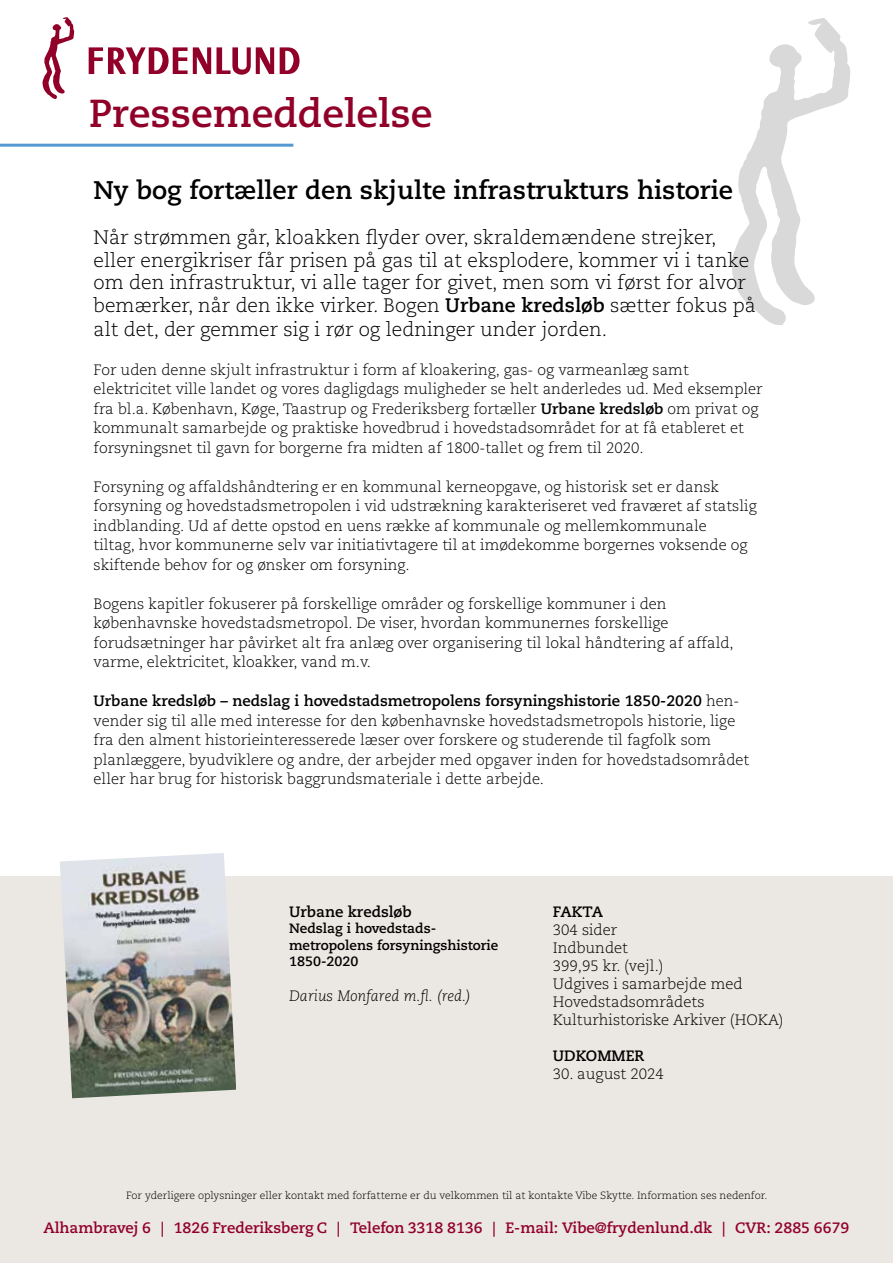
<style>
.page{position:relative;width:893px;height:1263px;background:#fff}
.page>*{position:absolute;margin:0;border:0;box-sizing:border-box;transform-origin:0 0}
.t1{font:700 39px "Caecilia LT Std";color:#910028}
.t2{font:700 25.5px "Caecilia LT Std";color:#000}
.t3{font:300 19.5px/23px "Caecilia LT Std";color:#000}
.t4{font:300 15px/19.5px "Caecilia LT Std";color:#000}
.t5{font:700 15px "Caecilia LT Std";color:#910028}
.t6{font:700 15px "Caecilia LT Std";color:#000}
.t7{font:italic 300 15px "Caecilia LT Std";color:#000}
.t8{font:700 13.5px/16.5px "Caecilia LT Std";color:#000}
.t9{font:300 10.5px "Caecilia LT Std";color:#000}
.s1{font-weight:700}
</style>
<div class="page">
<svg style="left:731px;top:18px;width:119px;height:307px"></svg>
<hr style="left:0;top:144px;width:293px;height:3px;background:#5698d2">
<div style="left:0;top:876px;width:893px;height:387px;background:#ebe7e2"></div>
<svg style="left:43px;top:17px;width:32px;height:82px"></svg>
<svg style="left:89px;top:47px;width:122px;height:27px"></svg>
<svg style="left:217px;top:47px;width:57px;height:28px"></svg>
<svg style="left:280px;top:47px;width:20px;height:27px"></svg>
<img style="left:60px;top:853px;width:176px;height:245px">
<h1 class="t1" style="left:89px;top:91px;width:345px">Pressemeddelelse</h1>
<h2 class="t2" style="left:94px;top:175px;width:641px">Ny bog fortæller den skjulte infrastrukturs historie</h2>
<p class="t3" style="left:94px;top:227px;width:664px">Når strømmen går, kloakken flyder over, skraldemændene strejker, eller energikriser får prisen på gas til at eksplodere, kommer vi i tanke om den infrastruktur, vi alle tager for givet, men som vi først for alvor bemærker, når den ikke virker. Bogen <span class="s1">Urbane kredsløb</span> sætter fokus på alt det, der gemmer sig i rør og ledninger under jorden.</p>
<p class="t4" style="left:94px;top:360px;width:671px">For uden denne skjult infrastruktur i form af kloakering, gas- og varmeanlæg samt elektricitet ville landet og vores dagligdags muligheder se helt anderledes ud. Med eksempler fra bl.a. København, Køge, Taastrup og Frederiksberg fortæller <span class="s1">Urbane kredsløb</span> om privat og kommunalt samarbejde og praktiske hovedbrud i hovedstadsområdet for at få etableret et forsyningsnet til gavn for borgerne fra midten af 1800-tallet og frem til 2020.</p>
<p class="t4" style="left:94px;top:477px;width:665px">Forsyning og affaldshåndtering er en kommunal kerneopgave, og historisk set er dansk forsyning og hovedstadsmetropolen i vid udstrækning karakteriseret ved fraværet af statslig indblanding. Ud af dette opstod en uens række af kommunale og mellemkommunale<br>tiltag, hvor kommunerne selv var initiativtagere til at imødekomme borgernes voksende og skiftende behov for og ønsker om forsyning.</p>
<p class="t4" style="left:94px;top:594px;width:642px">Bogens kapitler fokuserer på forskellige områder og forskellige kommuner i den københavnske hovedstadsmetropol. De viser, hvordan kommunernes forskellige forudsætninger har påvirket alt fra anlæg over organisering til lokal håndtering af affald, varme, elektricitet, kloakker, vand m.v.</p>
<p class="t4" style="left:94px;top:692px;width:657px"><span class="s1">Urbane kredsløb – nedslag i hovedstadsmetropolens forsyningshistorie 1850-2020</span> hen&shy;vender sig til alle med interesse for den københavnske hovedstadsmetropols historie, lige fra den alment historieinteresserede læser over forskere og studerende til fagfolk som planlæggere, byudviklere og andre, der arbejder med opgaver inden for hovedstadsområdet eller har brug for historisk baggrundsmateriale i dette arbejde.</p>
<p class="t6" style="left:289px;top:903px;width:124px">Urbane kredsløb</p>
<p class="t8" style="left:289px;top:921px;width:211px">Nedslag i hovedstads&shy;metropolens forsyningshistorie<br>1850-2020</p>
<p class="t7" style="left:289px;top:987px;width:184px">Darius Monfared m.fl. (red.)</p>
<p class="t6" style="left:553px;top:903px;width:52px">FAKTA</p>
<p class="t4" style="left:553px;top:921px;width:232px;line-height:18px">304 sider<br>Indbundet<br>399,95 kr. (vejl.)<br>Udgives i samarbejde med<br>Hovedstadsområdets<br>Kulturhistoriske Arkiver (HOKA)</p>
<p class="t6" style="left:553px;top:1047px;width:93px">UDKOMMER</p>
<p class="t4" style="left:553px;top:1065px;width:113px">30. august 2024</p>
<p class="t9" style="left:126px;top:1189px;width:643px">For yderligere oplysninger eller kontakt med forfatterne er du velkommen til at kontakte Vibe Skytte. Information ses nedenfor.</p>
<p class="t5" style="left:43px;top:1218px;width:807px">Alhambravej 6 | 1826 Frederiksberg C | Telefon 3318 8136 | E-mail: Vibe@frydenlund.dk | CVR: 2885 6679</p>
</div>
